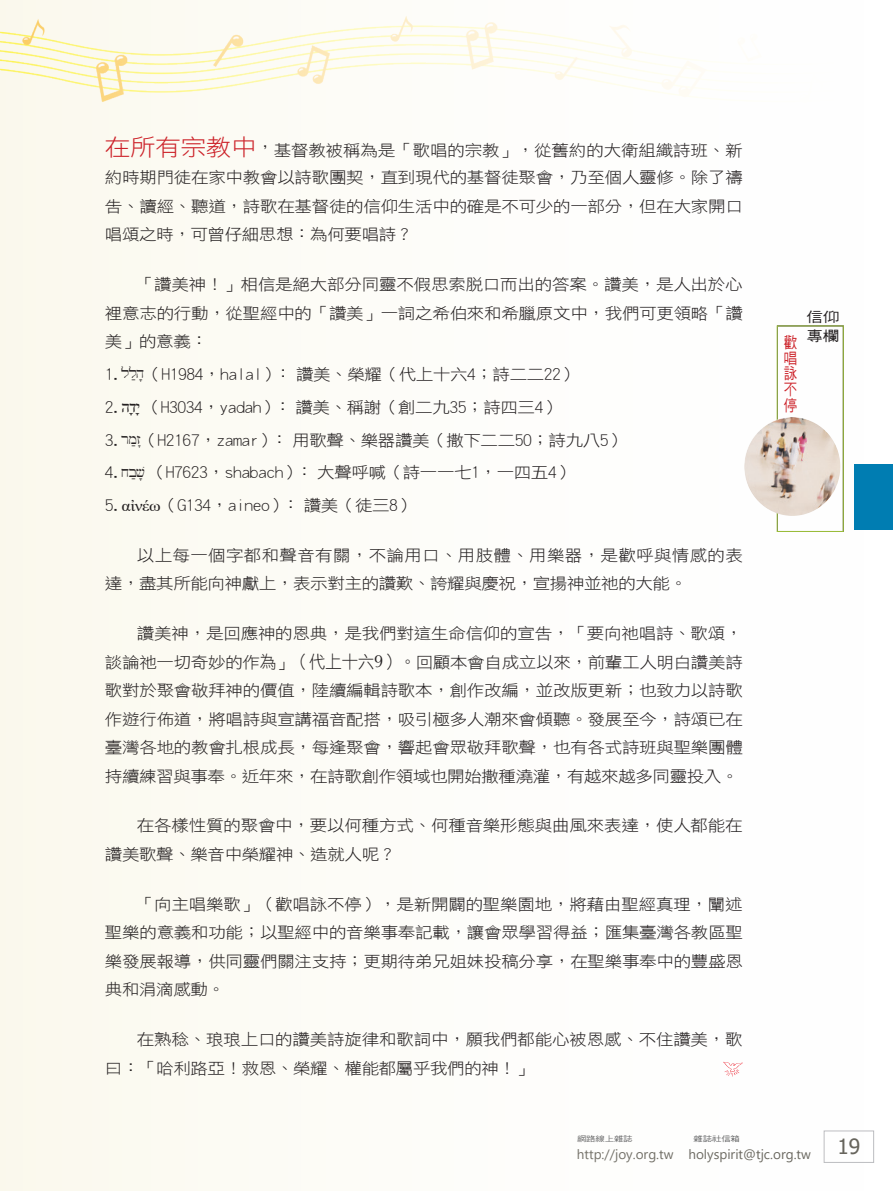
<style>
.page{position:relative;width:893px;height:1191px;background:#fdfdfa}
.page>*{position:absolute;margin:0;border:0;box-sizing:border-box;transform-origin:0 0}
.t1{font:21px "Tahoma";color:#67655d}
.Normal-首段{font:15.75px/28.5px "DF Hei W3 WIN BF";letter-spacing:-.02em;color:#231f20;text-align:justify;scale:1.11 1}
.Normal點{font:15.75px "DF Hei W3 WIN BF";letter-spacing:-.025em;color:#231f20;scale:1.11 1}
.Normal-首段-2{font:15.75px/28.5px "DF Hei W3 WIN BF";letter-spacing:.015em;color:#231f20;scale:1.11 1}
.t2{font:15.75px/15.8px "DF Hei W5 WIN BF";color:#cc2128;text-align:justify;scale:.85 1}
.t3{font:14.1px "DF Hei W5 WIN BF";color:#231f20;scale:1.18 1}
.t4{font:13.5px "Segoe UI";color:#67655d}
.t5{font:7.5px "DF Hei W5 WIN BF";letter-spacing:-.015em;color:#57585a;scale:1.25 1}
.s1{font-size:22.95px;color:#cc2128}
.s2{font-family:"COBS Hebrew"}
.s3{font-family:"Times New Roman"}
.s4{font-size:17.55px}
.s5{font-family:"Optima";font-size:17.55px}
</style>
<div class="page">
<img style="left:0;top:0;width:650px;height:186px">
<svg style="left:723px;top:1061px;width:20px;height:15px"></svg>
<div style="left:854px;top:464px;width:39px;height:66px;background:#007db2"></div>
<div style="left:777px;top:326px;width:66px;height:205px;border:1px solid #9cbe3b"></div>
<img style="left:744px;top:417px;width:96px;height:99px">
<p class="Normal-首段" style="left:105px;top:136px;width:576px"><span class="s1">在所有宗教中</span>，基督教被稱為是「歌唱的宗教」，從舊約的大衛組織詩班、新約時期門徒在家中教會以詩歌團契，直到現代的基督徒聚會，乃至個人靈修。除了禱告、讀經、聽道，詩歌在基督徒的信仰生活中的確是不可少的一部分，但在大家開口唱頌之時，可曾仔細思想：為何要唱詩？</p>
<p class="Normal-首段" style="left:105px;top:270px;width:576px;text-indent:32px">「讚美神！」相信是絕大部分同靈不假思索脫口而出的答案。讚美，是人出於心裡意志的行動，從聖經中的「讚美」一詞之希伯來和希臘原文中，我們可更領略「讚美」的意義：</p>
<p class="Normal點" style="left:105px;top:366px;width:428px">1.<span class="s2">l;l'h</span>（H1984，halal）﹕讚美、榮耀（代上十六4；詩二二22）</p>
<p class="Normal點" style="left:105px;top:399px;width:412px">2.<span class="s3">הָדָי</span> )H3034，yadah）﹕讚美、稱謝（創二九35；詩四三4）</p>
<p class="Normal點" style="left:105px;top:432px;width:471px">3.<span class="s2">r;m"z</span>（H2167，zamar）﹕用歌聲、樂器讚美（撒下二二50；詩九八5）</p>
<p class="Normal點" style="left:105px;top:464px;width:424px">4.<span class="s2">x;b'v</span> （H7623，shabach）﹕大聲呼喊（詩一一七1，一四五4）</p>
<p class="Normal點" style="left:105px;top:497px;width:281px">5.<span class="s3">αἰνέω</span>（G134，aineo）﹕讚美（徒三8）</p>
<p class="Normal-首段-2" style="left:105px;top:541px;width:576px;text-indent:32px">以上每一個字都和聲音有關，不論用口、用肢體、用樂器，是歡呼與情感的表達，盡其所能向神獻上，表示對主的讚歎、誇耀與慶祝，宣揚神並祂的大能。</p>
<p class="Normal-首段" style="left:105px;top:619px;width:576px;text-indent:32px">讚美神，是回應神的恩典，是我們對這生命信仰的宣告，「要向祂唱詩、歌頌，談論祂一切奇妙的作<span class="s4">為」（代上十六</span><span class="s5">9</span><span class="s4">）。</span>回顧本會自成立以來，前輩工人明白讚美詩歌對於聚會敬拜神的價值，陸續編輯詩歌本，創作改編，並改版更新；也致力以詩歌作遊行佈道，將唱詩與宣講福音配搭，吸引極多人潮來會傾聽。發展至今，詩頌已在臺灣各地的教會扎根成長，每逢聚會，響起會眾敬拜歌聲，也有各式詩班與聖樂團體持續練習與事奉。近年來，在詩歌創作領域也開始撒種澆灌，有越來越多同靈投入。</p>
<p class="Normal-首段" style="left:105px;top:811px;width:576px;text-indent:32px">在各樣性質的聚會中，要以何種方式、何種音樂形態與曲風來表達，使人都能在讚美歌聲、樂音中榮耀神、造就人呢？</p>
<p class="Normal-首段" style="left:105px;top:889px;width:576px;text-indent:32px">「向主唱樂歌」（歡唱詠不停），是新開闢的聖樂園地，將藉由聖經真理，闡述聖樂的意義和功能；以聖經中的音樂事奉記載，讓會眾學習得益；匯集臺灣各教區聖樂發展報導，供同靈們關注支持；更期待弟兄姐妹投稿分享，在聖樂事奉中的豐盛恩典和涓滴感動。</p>
<p class="Normal-首段" style="left:105px;top:1025px;width:576px;text-indent:32px">在熟稔、琅琅上口的讚美詩旋律和歌詞中，願我們都能心被恩感、不住讚美，歌曰：「哈利路亞！救恩、榮耀、權能都屬乎我們的神！」</p>
<p class="t3" style="left:806px;top:309px;width:29px">信仰</p>
<p class="t2" style="left:784px;top:334px;width:17px">歡唱詠不停</p>
<p class="t3" style="left:806px;top:329px;width:29px">專欄</p>
<p class="t5" style="left:577px;top:1135px;width:46px">網路線上雜誌</p>
<p class="t5" style="left:694px;top:1135px;width:39px">雜誌社信箱</p>
<p class="t4" style="left:577px;top:1141px;width:236px">http://joy.org.tw holyspirit@tjc.org.tw</p>
<h1 class="t1" style="left:837px;top:1132px;width:24px">19</h1>
</div>
